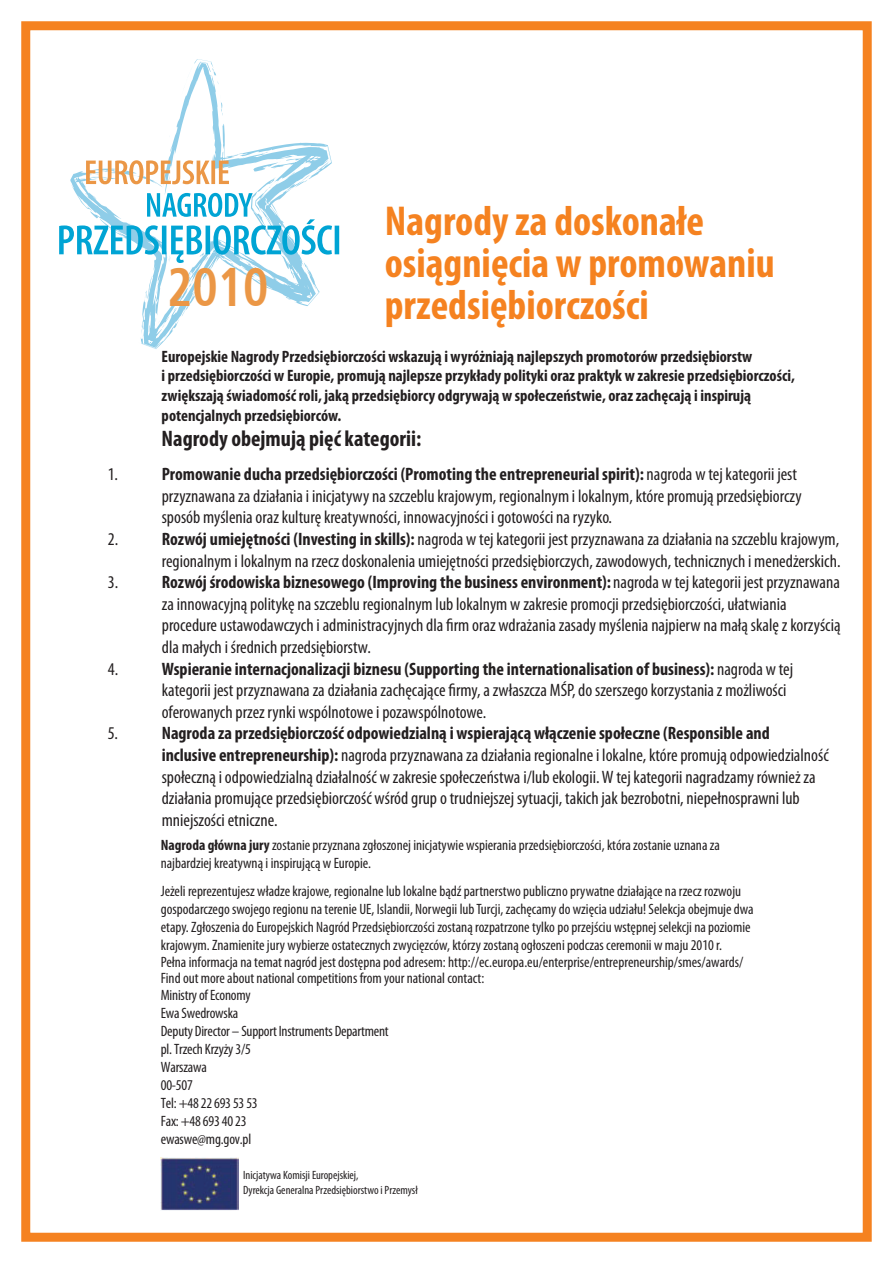
<style>
.page{position:relative;width:893px;height:1263px;background:#fff}
.page>*{position:absolute;margin:0;border:0;box-sizing:border-box;transform-origin:0 0}
.t1{font:700 condensed 54.15px "Frutiger 67";color:#eb9746;scale:.9 1}
.t2{font:700 condensed 42px/42px "Myriad Pro";color:#f58220}
.t3{font:700 condensed 22.5px "Myriad Pro";color:#231f20}
.t4{font:condensed 18px/21.6px "Myriad Pro";color:#231f20}
.t5{font:700 condensed 16.5px/19.8px "Myriad Pro";color:#231f20}
.t6{font:condensed 15px/18px "Myriad Pro";color:#231f20}
.t7{font:condensed 12px/14.4px "Myriad Pro";color:#231f20}
.s1{font-weight:700}
</style>
<div class="page">
<div style="left:21px;top:21px;width:851px;height:1221px;border:9px solid #f58220"></div>
<svg style="left:59px;top:59px;width:280px;height:279px"></svg>
<img style="left:161px;top:1158px;width:77px;height:52px">
<h2 class="t2" style="left:385px;top:199px;width:391px">Nagrody za doskonałe osiągnięcia w promowaniu przedsiębiorczości</h2>
<p class="t5" style="left:162px;top:346px;width:635px">Europejskie Nagrody Przedsiębiorczości wskazują i wyróżniają najlepszych promotorów przedsiębiorstw<br>i przedsiębiorczości w Europie, promują najlepsze przykłady polityki oraz praktyk w zakresie przedsiębiorczości, zwiększają świadomość roli, jaką przedsiębiorcy odgrywają w społeczeństwie, oraz zachęcają i inspirują potencjalnych przedsiębiorców.</p>
<h1 class="t1" style="left:167px;top:255px;width:114px">2010</h1>
<p class="t3" style="left:162px;top:424px;width:261px">Nagrody obejmują pięć kategorii:</p>
<p class="t4" style="left:108px;top:464px;width:12px">1.</p>
<p class="t4" style="left:162px;top:464px;width:641px"><span class="s1">Promowanie ducha przedsiębiorczości (Promoting the entrepreneurial spirit):</span> nagroda w tej kategorii jest przyznawana za działania i inicjatywy na szczeblu krajowym, regionalnym i lokalnym, które promują przedsiębiorczy sposób myślenia oraz kulturę kreatywności, innowacyjności i gotowości na ryzyko.</p>
<p class="t4" style="left:108px;top:529px;width:12px">2.</p>
<p class="t4" style="left:162px;top:529px;width:680px"><span class="s1">Rozwój umiejętności (Investing in skills):</span> nagroda w tej kategorii jest przyznawana za działania na szczeblu krajowym, regionalnym i lokalnym na rzecz doskonalenia umiejętności przedsiębiorczych, zawodowych, technicznych i menedżerskich.</p>
<p class="t4" style="left:108px;top:572px;width:12px">3.</p>
<p class="t4" style="left:162px;top:572px;width:680px"><span class="s1">Rozwój środowiska biznesowego (Improving the business environment):</span> nagroda w tej kategorii jest przyznawana za innowacyjną politykę na szczeblu regionalnym lub lokalnym w zakresie promocji przedsiębiorczości, ułatwiania procedure ustawodawczych i administracyjnych dla firm oraz wdrażania zasady myślenia najpierw na małą skalę z korzyścią dla małych i średnich przedsiębiorstw.</p>
<p class="t4" style="left:108px;top:658px;width:12px">4.</p>
<p class="t4" style="left:162px;top:658px;width:633px"><span class="s1">Wspieranie internacjonalizacji biznesu (Supporting the internationalisation of business):</span> nagroda w tej kategorii jest przyznawana za działania zachęcające firmy, a zwłaszcza MŚP, do szerszego korzystania z możliwości oferowanych przez rynki wspólnotowe i pozawspólnotowe.</p>
<p class="t4" style="left:108px;top:723px;width:12px">5.</p>
<p class="t4" style="left:162px;top:723px;width:669px"><span class="s1">Nagroda za przedsiębiorczość odpowiedzialną i wspierającą włączenie społeczne (Responsible and inclusive entrepreneurship):</span> nagroda przyznawana za działania regionalne i lokalne, które promują odpowiedzialność społeczną i odpowiedzialną działalność w zakresie społeczeństwa i/lub ekologii.W tej kategorii nagradzamy również za działania promujące przedsiębiorczość wśród grup o trudniejszej sytuacji, takich jak bezrobotni, niepełnosprawni lub mniejszości etniczne.</p>
<p class="t6" style="left:161px;top:836px;width:561px"><span class="s1">Nagroda główna jury</span> zostanie przyznana zgłoszonej inicjatywie wspierania przedsiębiorczości, która zostanie uznana za najbardziej kreatywną i inspirującą w Europie.</p>
<p class="t6" style="left:161px;top:882px;width:594px">Jeżeli reprezentujesz władze krajowe, regionalne lub lokalne bądź partnerstwo publiczno prywatne działające na rzecz rozwoju gospodarczego swojego regionu na terenie UE, Islandii, Norwegii lubTurcji, zachęcamy do wzięcia udziału! Selekcja obejmuje dwa etapy. Zgłoszenia do Europejskich Nagród Przedsiębiorczości zostaną rozpatrzone tylko po przejściu wstępnej selekcji na poziomie krajowym. Znamienite jury wybierze ostatecznych zwycięzców, którzy zostaną ogłoszeni podczas ceremonii w maju 2010 r.</p>
<p class="t6" style="left:161px;top:954px;width:584px;line-height:16.5px">Pełna informacja na temat nagród jest dostępna pod adresem: http://ec.europa.eu/enterprise/entrepreneurship/smes/awards/<br>Find out more about national competitions from your national contact:<br>Ministry of Economy</p>
<p class="t6" style="left:161px;top:1004px;width:229px">Ewa Swedrowska<br>Deputy Director – Support Instruments Department pl. Trzech Krzyży 3/5<br>Warszawa<br>00-507<br>Tel: +48 22 693 53 53<br>Fax: +48 693 40 23<br>ewaswe@mg.gov.pl</p>
<p class="t7" style="left:243px;top:1168px;width:176px">Inicjatywa Komisji Europejskiej,<br>Dyrekcja Generalna Przedsiębiorstwo i Przemysł</p>
</div>
